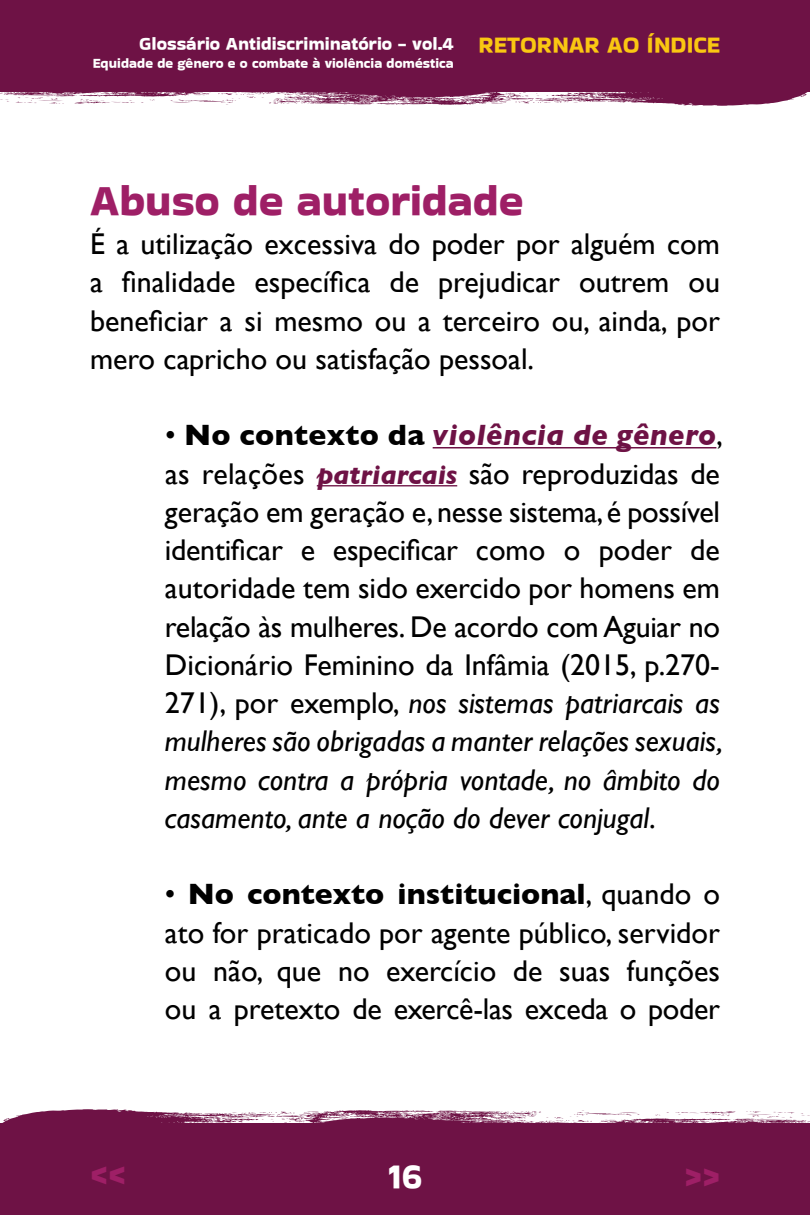
<style>
.page{position:relative;width:810px;height:1215px;background:#fff}
.page>*{position:absolute;margin:0;border:0;box-sizing:border-box;transform-origin:0 0}
.t1{font:45px "Bakbak One";color:#9e1f66}
.t2{font:37.5px "Bakbak One";color:#9e1f66}
.t3{font:37.5px "Bakbak One";color:#fff}
.t4{font:30px/38.2px "Gill Sans";color:#000;text-align:justify}
.t5{font:24px "Bakbak One";color:#fac712}
.t6{font:18.75px "Bakbak One";color:#fff}
.t7{font:14.25px "Bakbak One";color:#fff}
.s1{font-weight:700}
.s2{font-weight:700;font-style:italic;color:#6e1245}
.s3{font-weight:700;font-style:italic;font-size:27px;color:#6e1245}
.s4{font-style:italic}
</style>
<div class="page">
<div style="left:0;top:1123px;width:810px;height:92px;background:#6e1245"></div>
<svg style="left:2px;top:1109px;width:807px;height:14px"></svg>
<div style="left:0;top:0;width:810px;height:92px;background:#6e1245"></div>
<svg style="left:1px;top:92px;width:807px;height:14px"></svg>
<hr style="left:433px;top:447px;width:283px;height:2px;background:#6e1245">
<hr style="left:317px;top:485px;width:140px;height:1px;background:#6e1245">
<p class="t6" style="left:139px;top:32px;width:316px">Glossário Antidiscriminatório - vol.4</p>
<p class="t7" style="left:93px;top:55px;width:362px">Equidade de gênero e o combate à violência doméstica</p>
<p class="t5" style="left:478px;top:30px;width:243px">RETORNAR AO ÍNDICE</p>
<h1 class="t1" style="left:90px;top:174px;width:435px">Abuso de autoridade</h1>
<p class="t4" style="left:90px;top:225px;width:632px">É a utilização excessiva do poder por alguém com a finalidade específica de prejudicar outrem ou beneficiar a si mesmo ou a terceiro ou, ainda, por mero capricho ou satisfação pessoal.</p>
<p class="t4" style="left:165px;top:416px;width:560px">• <span class="s1">No contexto da</span> <span class="s2">violência de gênero</span>, as relações <span class="s3">patriarcais</span> são reproduzidas de geração em geração e, nesse sistema, é possível identificar e especificar como o poder de autoridade tem sido exercido por homens em relação às mulheres. De acordo com Aguiar no Dicionário Feminino da Infâmia (2015, p.270- 271), por exemplo, <span class="s4">nos sistemas patriarcais as mulheres são obrigadas a manter relações sexuais, mesmo contra a própria vontade, no âmbito do casamento, ante a noção do dever conjugal</span>.</p>
<p class="t4" style="left:165px;top:875px;width:557px">• <span class="s1">No contexto institucional</span>, quando o ato for praticado por agente público, servidor ou não, que no exercício de suas funções ou a pretexto de exercê-las exceda o poder</p>
<p class="t3" style="left:388px;top:1154px;width:36px">16</p>
<p class="t2" style="left:90px;top:1153px;width:38px">&lt;&lt;</p>
<p class="t2" style="left:684px;top:1155px;width:38px">&gt;&gt;</p>
</div>
